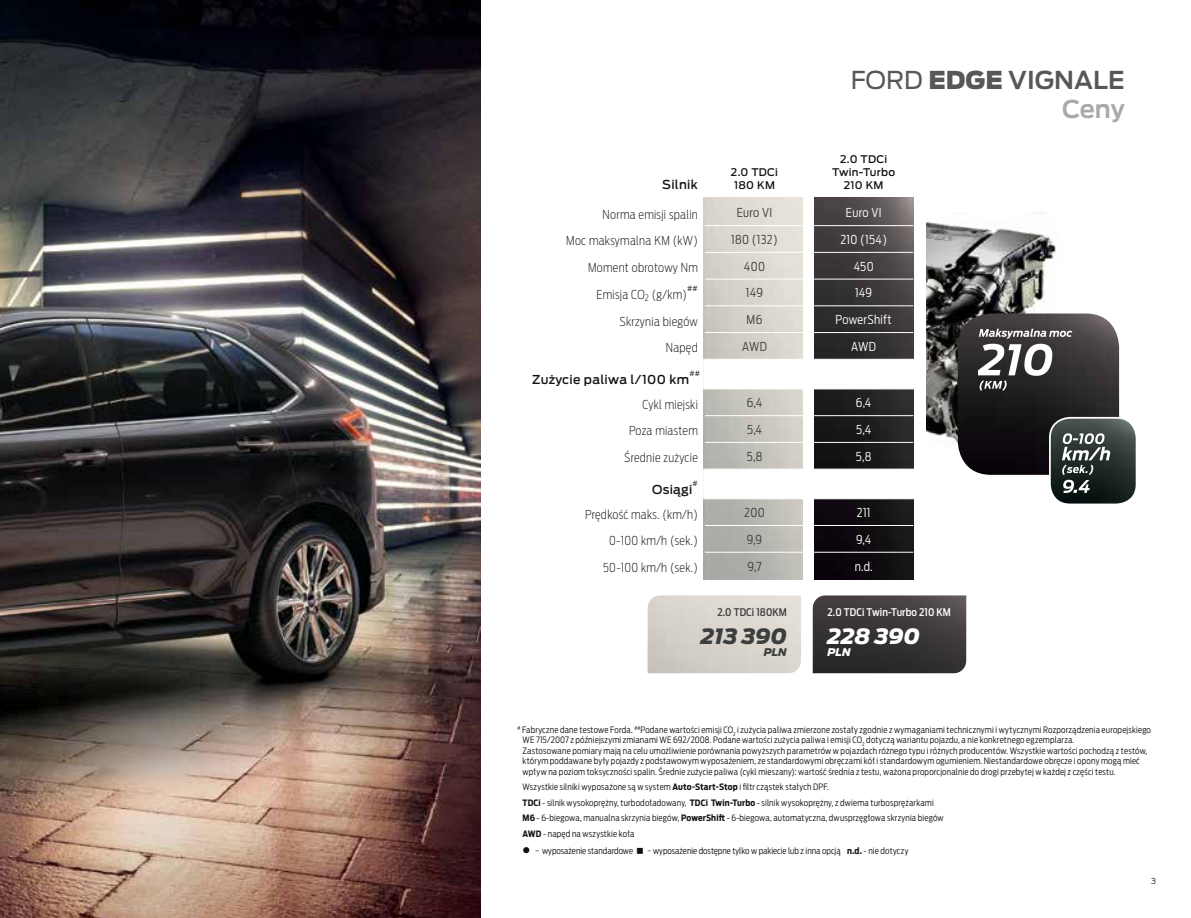
<style>
.page{position:relative;width:1191px;height:918px;background:#fff}
.page>*{position:absolute;margin:0;border:0;box-sizing:border-box;transform-origin:0 0}
.t1{font:600 24.5px/29.4px "Ford Antenna";color:#565756;text-align:right}
.t2{font:italic 900 21px "Ford Antenna";color:#fff}
.t3{font:italic 900 21px "Ford Antenna";color:#3d3f3f}
.t4{font:200 12.25px "Ford Antenna Cond";letter-spacing:.025em;color:#121212}
.t5{font:300 12.25px "Ford Antenna Cond";letter-spacing:.025em;color:#fff}
.t6{font:300 12.25px "Ford Antenna Cond";letter-spacing:.025em;color:#3d3f3f}
.t7{font:500 12.25px "Ford Antenna";letter-spacing:.025em;color:#121212}
.t8{font:500 10.5px/13px "Ford Antenna";letter-spacing:.025em;color:#121212}
.t9{font:500 10.5px "Ford Antenna Cond";letter-spacing:.01em;color:#fff}
.t10{font:500 10.5px "Ford Antenna Cond";letter-spacing:.01em;color:#3d3f3f}
.t11{font:italic 900 10.5px "Ford Antenna";color:#fff}
.t12{font:italic 900 10.5px "Ford Antenna";color:#3d3f3f}
.t13{font:300 8.75px/10.5px "Ford Antenna Cond";letter-spacing:.02em;color:#121212}
.t14{font:300 8.75px "Ford Antenna Cond";color:#121212}
.t15{font:300 8.22px "Ford Antenna";color:#121212}
.t16{font:300 7.17px "Ford Antenna";color:#121212}
.s1{font-weight:400}
.s2{font-weight:900}
.s3{color:#a9a9ad}
.s4{font-weight:700}
.s5{font-family:"Ford Antenna";font-weight:200;font-size:10.5px}
.s6{font-weight:200;font-size:10.5px}
</style>
<div class="page">
<img style="left:814px;top:197px;width:99px;height:382px">
<svg style="left:705px;top:360px;width:208px;height:138px"></svg>
<hr style="left:703px;top:360px;width:3px;height:28px;background:#fff">
<hr style="left:911px;top:360px;width:4px;height:28px;background:#fff">
<hr style="left:703px;top:469px;width:3px;height:29px;background:#fff">
<hr style="left:911px;top:469px;width:4px;height:29px;background:#fff">
<hr style="left:814px;top:225px;width:99px;height:1px;background:#fff">
<hr style="left:814px;top:252px;width:99px;height:1px;background:#fff">
<hr style="left:814px;top:279px;width:99px;height:1px;background:#fff">
<hr style="left:814px;top:305px;width:99px;height:1px;background:#fff">
<hr style="left:814px;top:332px;width:99px;height:1px;background:#fff">
<hr style="left:814px;top:359px;width:101px;height:1px;background:#fff">
<hr style="left:814px;top:388px;width:101px;height:1px;background:#fff">
<hr style="left:814px;top:415px;width:99px;height:1px;background:#fff">
<hr style="left:814px;top:442px;width:99px;height:1px;background:#fff">
<hr style="left:814px;top:469px;width:101px;height:1px;background:#fff">
<hr style="left:814px;top:498px;width:101px;height:1px;background:#fff">
<hr style="left:814px;top:525px;width:99px;height:1px;background:#fff">
<hr style="left:814px;top:552px;width:99px;height:1px;background:#fff">
<hr style="left:703px;top:388px;width:101px;height:1px;background:#fff">
<hr style="left:705px;top:415px;width:99px;height:1px;background:#fff">
<hr style="left:705px;top:442px;width:99px;height:1px;background:#fff">
<hr style="left:703px;top:469px;width:101px;height:1px;background:#fff">
<img style="left:926px;top:212px;width:130px;height:232px">
<img style="left:957px;top:313px;width:162px;height:162px">
<img style="left:1050px;top:418px;width:84px;height:84px">
<div style="left:1049px;top:417px;width:88px;height:88px;border:2px solid #fff;border-radius:20px"></div>
<svg style="left:979px;top:329px;width:93px;height:9px"></svg>
<svg style="left:979px;top:344px;width:73px;height:47px"></svg>
<svg style="left:1062px;top:433px;width:48px;height:60px"></svg>
<img style="left:0;top:0;width:480px;height:918px">
<img style="left:647px;top:595px;width:154px;height:78px">
<img style="left:812px;top:595px;width:154px;height:78px">
<h3 class="t7" style="left:662px;top:174px;width:37px">Silnik</h3>
<p class="t8" style="left:731px;top:165px;width:49px">2.0 TDCi<br>180 KM</p>
<h1 class="t1" style="left:851px;top:63px;width:275px"><span class="s1">FORD</span> <span class="s2">EDGE</span> VIGNALE<br><span class="s3">Ceny</span></h1>
<p class="t8" style="left:832px;top:152px;width:64px;text-align:center">2.0 TDCi<br>Twin-Turbo<br>210 KM</p>
<h3 class="t4" style="left:602px;top:204px;width:97px">Norma emisji spalin</h3>
<h3 class="t6" style="left:737px;top:202px;width:37px">Euro VI</h3>
<h3 class="t5" style="left:846px;top:202px;width:37px">Euro VI</h3>
<h3 class="t4" style="left:566px;top:231px;width:133px">Moc maksymalna KM (kW)</h3>
<h3 class="t6" style="left:731px;top:229px;width:48px">180 (132)</h3>
<h3 class="t5" style="left:840px;top:229px;width:48px">210 (154)</h3>
<h3 class="t4" style="left:588px;top:257px;width:111px">Moment obrotowy Nm</h3>
<h3 class="t6" style="left:744px;top:256px;width:23px">400</h3>
<h3 class="t5" style="left:853px;top:256px;width:22px">450</h3>
<h3 class="t4" style="left:596px;top:284px;width:92px">Emisja CO<sub>2</sub> (g/km)</h3>
<p class="t16" style="left:687px;top:282px;width:12px">##</p>
<h3 class="t6" style="left:746px;top:282px;width:19px">149</h3>
<h3 class="t5" style="left:855px;top:282px;width:19px">149</h3>
<h3 class="t4" style="left:619px;top:311px;width:80px">Skrzynia biegów</h3>
<h3 class="t6" style="left:746px;top:309px;width:17px">M6</h3>
<h3 class="t5" style="left:835px;top:309px;width:58px">PowerShift</h3>
<h3 class="t4" style="left:666px;top:338px;width:34px">Napęd</h3>
<h3 class="t6" style="left:742px;top:336px;width:26px">AWD</h3>
<h3 class="t5" style="left:851px;top:336px;width:26px">AWD</h3>
<h3 class="t7" style="left:532px;top:369px;width:158px">Zużycie paliwa l/100 km</h3>
<p class="t16" style="left:689px;top:368px;width:12px">##</p>
<h3 class="t4" style="left:642px;top:394px;width:57px">Cykl miejski</h3>
<h3 class="t6" style="left:747px;top:392px;width:17px">6,4</h3>
<h3 class="t5" style="left:856px;top:392px;width:17px">6,4</h3>
<h3 class="t4" style="left:629px;top:421px;width:70px">Poza miastem</h3>
<h3 class="t6" style="left:747px;top:419px;width:16px">5,4</h3>
<h3 class="t5" style="left:856px;top:419px;width:16px">5,4</h3>
<h3 class="t4" style="left:624px;top:447px;width:75px">Średnie zużycie</h3>
<h3 class="t6" style="left:746px;top:446px;width:17px">5,8</h3>
<h3 class="t5" style="left:856px;top:446px;width:17px">5,8</h3>
<h3 class="t7" style="left:652px;top:479px;width:42px">Osiągi</h3>
<p class="t16" style="left:692px;top:477px;width:7px">#</p>
<h3 class="t4" style="left:585px;top:504px;width:114px">Prędkość maks. (km/h)</h3>
<h3 class="t6" style="left:744px;top:502px;width:22px">200</h3>
<h3 class="t5" style="left:857px;top:502px;width:15px">211</h3>
<h3 class="t4" style="left:609px;top:530px;width:90px">0-100 km/h (sek.)</h3>
<h3 class="t6" style="left:747px;top:529px;width:17px">9,9</h3>
<h3 class="t5" style="left:856px;top:529px;width:17px">9,4</h3>
<h3 class="t4" style="left:603px;top:557px;width:96px">50-100 km/h (sek.)</h3>
<h3 class="t6" style="left:747px;top:556px;width:16px">9,7</h3>
<h3 class="t5" style="left:854px;top:556px;width:20px">n.d.</h3>
<p class="t10" style="left:717px;top:603px;width:71px">2.0 TDCi 180KM</p>
<p class="t9" style="left:827px;top:603px;width:125px">2.0 TDCi Twin-Turbo 210 KM</p>
<h2 class="t3" style="left:701px;top:616px;width:88px">213 390</h2>
<p class="t12" style="left:764px;top:643px;width:25px">PLN</p>
<h2 class="t2" style="left:827px;top:616px;width:94px">228 390</h2>
<p class="t11" style="left:827px;top:643px;width:25px">PLN</p>
<p class="t13" style="left:522px;top:723px;width:630px;text-indent:-5px"><sup>#</sup> Fabryczne dane testowe Forda. <sup>##</sup>Podane wartości emisji CO<sub>2</sub> i zużycia paliwa zmierzone zostały zgodnie z wymaganiami technicznymi i wytycznymi Rozporządzenia europejskiego WE 715/2007 z późniejszymi zmianami WE 692/2008. Podane wartości zużycia paliwa i emisji CO<sub>2</sub> dotyczą wariantu pojazdu, a nie konkretnego egzemplarza.<br>Zastosowane pomiary mają na celu umożliwienie porównania powyższych parametrów w pojazdach różnego typu i różnych producentów. Wszystkie wartości pochodzą z testów, którym poddawane były pojazdy z podstawowym wyposażeniem, ze standardowymi obręczami kół i standardowym ogumieniem. Niestandardowe obręcze i opony mogą mieć wpływ na poziom toksyczności spalin. Średnie zużycie paliwa (cykl mieszany): wartość średnia z testu, ważona proporcjonalnie do drogi przebytej w każdej z części testu.</p>
<p class="t13" style="left:522px;top:778px;width:423px;line-height:15.4px">Wszystkie silniki wyposażone są w system <span class="s4">Auto-Start-Stop</span> i filtr cząstek stałych DPF.<br><span class="s4">TDCi</span> - silnik wysokoprężny, turbodoładowany, <span class="s4">TDCi Twin-Turbo</span> - silnik wysokoprężny, z dwiema turbosprężarkami <span class="s4">M6</span> - 6-biegowa, manualna skrzynia biegów, <span class="s4">PowerShift</span> - 6-biegowa, automatyczna, dwusprzęgłowa skrzynia biegów <span class="s4">AWD</span> - napęd na wszystkie koła</p>
<p class="t14" style="left:522px;top:843px;width:112px">● <span class="s5">-</span> wyposażenie standardowe</p>
<p class="t14" style="left:647px;top:843px;width:262px"><span class="s6">-</span> wyposażenie dostępne tylko w pakiecie lub z inna opcją <span class="s4">n.d.</span> - nie dotyczy</p>
<p class="t15" style="left:1151px;top:874px;width:6px">3</p>
</div>
